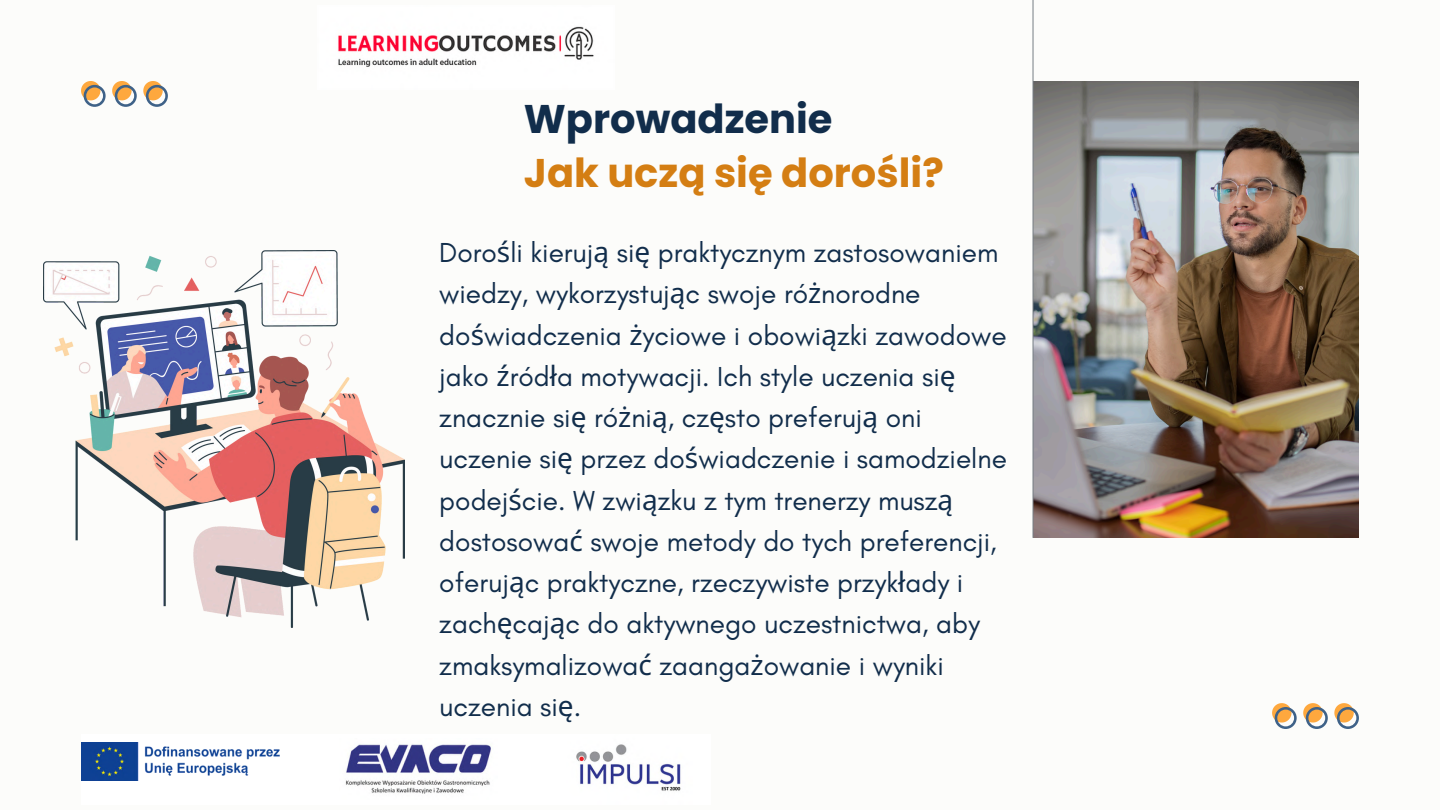
<style>
.page{position:relative;width:1440px;height:810px;background:#fcfcfa}
.page>*{position:absolute;margin:0;border:0;box-sizing:border-box;transform-origin:0 0}
.t1{font:700 40px "Poppins";color:#d47e13}
.t2{font:700 40px "Poppins";color:#112d4b}
.t3{font:28px/41.2px "Glacial Indifference";color:#112d4b}
.s1{font-family:"Noto Sans"}
</style>
<div class="page">
<svg style="left:1272px;top:703px;width:25px;height:26px"></svg>
<svg style="left:1303px;top:703px;width:25px;height:26px"></svg>
<svg style="left:1334px;top:703px;width:25px;height:26px"></svg>
<img style="left:1034px;top:81px;width:325px;height:457px">
<hr style="left:1033px;top:0;width:1px;height:538px;background:#767d84">
<svg style="left:81px;top:81px;width:25px;height:25px"></svg>
<svg style="left:112px;top:81px;width:25px;height:25px"></svg>
<svg style="left:143px;top:81px;width:25px;height:25px"></svg>
<img style="left:338px;top:26px;width:256px;height:41px">
<div style="left:81px;top:734px;width:629px;height:70px;background:#fff"></div>
<img style="left:345px;top:744px;width:146px;height:50px">
<img style="left:576px;top:744px;width:105px;height:47px">
<img style="left:43px;top:250px;width:361px;height:378px">
<img style="left:82px;top:743px;width:197px;height:37px">
<p class="t2" style="left:524px;top:91px;width:310px">Wprowadzenie</p>
<p class="t1" style="left:524px;top:145px;width:421px">Jak uczą się dorośli?</p>
<p class="t3" style="left:439px;top:232px;width:569px">Doro<span class="s1">ś</span>li kieruj<span class="s1">ą</span> si<span class="s1">ę</span> praktycznym zastosowaniem wiedzy, wykorzystuj<span class="s1">ą</span>c swoje ró<span class="s1">ż</span>norodne do<span class="s1">ś</span>wiadczenia <span class="s1">ż</span>yciowe i obowi<span class="s1">ą</span>zki zawodowe jako <span class="s1">ź</span>ród<span class="s1">ł</span>a motywacji. Ich style uczenia si<span class="s1">ę </span>znacznie si<span class="s1">ę</span> ró<span class="s1">ż</span>ni<span class="s1">ą</span>, cz<span class="s1">ę</span>sto preferuj<span class="s1">ą</span> oni uczenie si<span class="s1">ę</span> przez do<span class="s1">ś</span>wiadczenie i samodzielne podej<span class="s1">ś</span>cie. W zwi<span class="s1">ą</span>zku z tym trenerzy musz<span class="s1">ą </span>dostosowa<span class="s1">ć</span> swoje metody do tych preferencji, oferuj<span class="s1">ą</span>c praktyczne, rzeczywiste przyk<span class="s1">ł</span>ady i zach<span class="s1">ę</span>caj<span class="s1">ą</span>c do aktywnego uczestnictwa, aby zmaksymalizowa<span class="s1">ć</span> zaanga<span class="s1">ż</span>owanie i wyniki uczenia si<span class="s1">ę</span>.</p>
</div>
